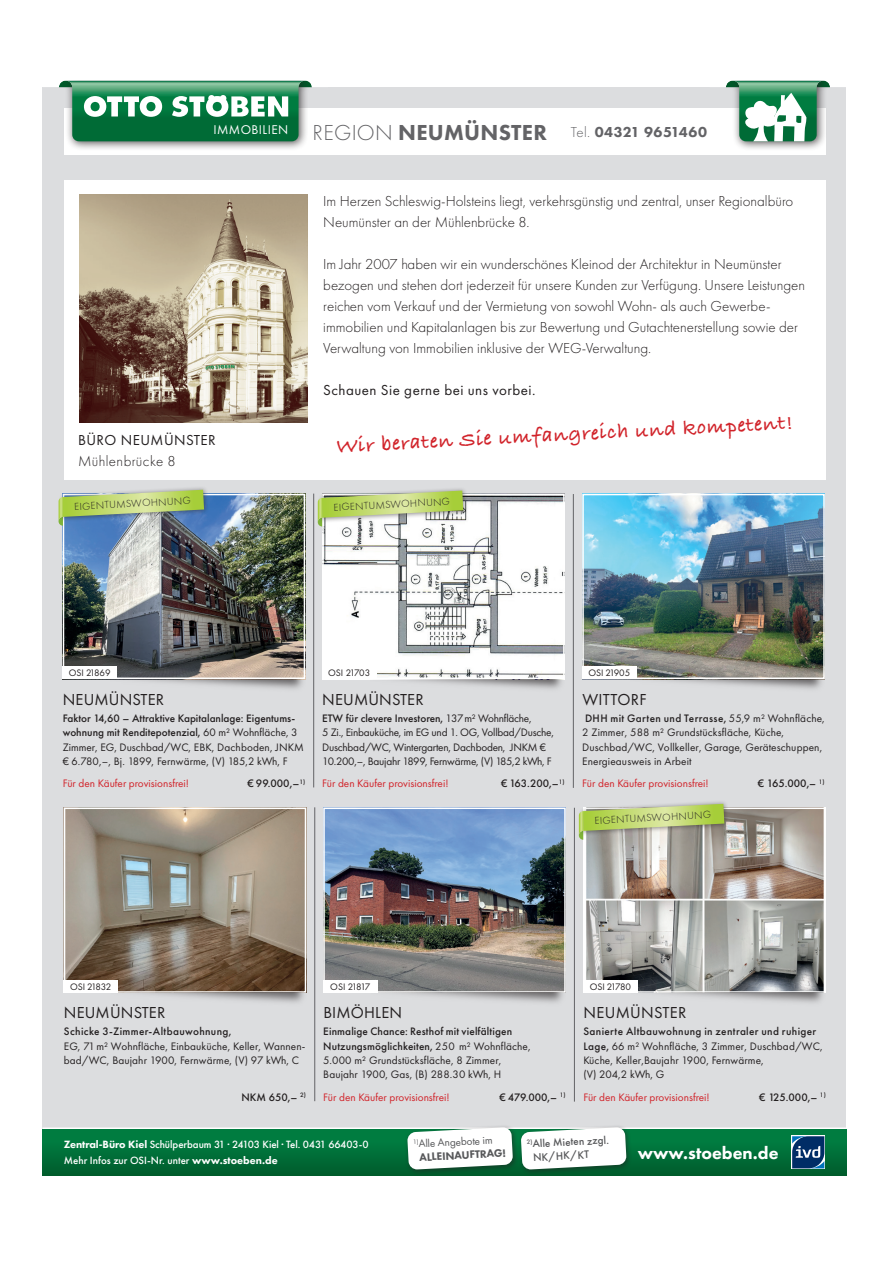
<style>
.page{position:relative;width:889px;height:1263px;background:#fff}
.page>*{position:absolute;margin:0;border:0;box-sizing:border-box;transform-origin:0 0}
.t1{font:700 21.45px "Bradley Hand ITCTT";color:#d1232a}
.t2{font:800 18px "Futura PT";color:#fff}
.t3{font:16.5px "Futura PT";letter-spacing:.01em;color:#231f20}
.t4{font:300 15px/21px "Futura PT";color:#231f20}
.t5{font:15px "Futura PT";letter-spacing:.03em;color:#231f20}
.t6{font:800 15px "Futura PT";letter-spacing:.03em;color:#636366}
.t7{font:300 15px "Futura PT";letter-spacing:.03em;color:#231f20}
.t8{font:13.2px "Futura PT";letter-spacing:.03em;color:#fff}
.t9{font:11.25px/14.2px "Futura PT";letter-spacing:.01em;color:#231f20}
.t10{font:11.25px/14.2px "Futura PT";letter-spacing:-.02em;color:#231f20}
.t11{font:11.25px "Futura PT";color:#d1232a}
.t12{font:500 11.25px "Futura PT";letter-spacing:.005em;color:#231f20}
.t13{font:11.25px/13.5px "Futura PT";color:#57585a}
.t14{font:500 11.25px "Futura PT";letter-spacing:.03em;color:#231f20}
.t15{font:500 11.25px/13.5px "Futura PT";color:#57585a}
.t16{font:500 10.95px/15.9px "Futura PT";letter-spacing:-.005em;color:#fff}
.t17{font:300 10.5px "Futura PT";color:#231f20}
.t18{font:9.75px "Futura PT";letter-spacing:-.01em;color:#231f20}
.t19{font:9.75px "Futura PT";letter-spacing:-.04em;color:#231f20}
.t20{font:9.75px "Futura PT";letter-spacing:-.12em;color:#231f20}
.t21{font:9.75px "Futura PT";letter-spacing:-.035em;color:#231f20}
.s1{font-weight:300;font-size:22.5px}
.s2{font-size:22.5px}
.s3{font-weight:300}
.s4{font-weight:500}
.s5{font-weight:800}
</style>
<div class="page">
<div style="left:43px;top:87px;width:803px;height:1089px;background:#dcdddf"></div>
<div style="left:64px;top:108px;width:761px;height:47px;background:#fff"></div>
<div style="left:64px;top:181px;width:761px;height:299px;background:#fff"></div>
<hr style="left:43px;top:1127px;width:803px;height:2px;background:#fff">
<img style="left:79px;top:194px;width:228px;height:228px">
<div style="left:43px;top:1129px;width:803px;height:47px;background:linear-gradient(to bottom,#008345,#005d2d)"></div>
<svg style="left:791px;top:1135px;width:34px;height:34px"></svg>
<svg style="left:792px;top:1136px;width:32px;height:32px"></svg>
<div style="left:518px;top:1124px;width:114px;height:51px;background:#231f20;opacity:.5"></div>
<svg style="left:521px;top:1127px;width:105px;height:43px;background:#e3ece7"></svg>
<div style="left:404px;top:1124px;width:115px;height:51px;background:#231f20;opacity:.5"></div>
<svg style="left:407px;top:1127px;width:106px;height:43px;background:#e1ebe6"></svg>
<hr style="left:314px;top:807px;width:1px;height:294px;background:#636366">
<hr style="left:313px;top:494px;width:1px;height:293px;background:#636366">
<hr style="left:574px;top:808px;width:1px;height:293px;background:#636366">
<hr style="left:573px;top:494px;width:1px;height:294px;background:#636366">
<img style="left:586px;top:810px;width:237px;height:180px">
<div style="left:583px;top:807px;width:243px;height:186px;border:2px solid #fff"></div>
<img style="left:661px;top:993px;width:162px;height:10px">
<div style="left:583px;top:980px;width:54px;height:13px;background:#fff"></div>
<img style="left:585px;top:497px;width:236px;height:179px">
<div style="left:582px;top:494px;width:242px;height:185px;border:2px solid #fff"></div>
<img style="left:630px;top:679px;width:194px;height:10px">
<div style="left:582px;top:666px;width:54px;height:13px;background:#fff"></div>
<img style="left:326px;top:810px;width:237px;height:180px">
<div style="left:323px;top:807px;width:243px;height:186px;border:2px solid #fff"></div>
<img style="left:401px;top:993px;width:162px;height:10px">
<div style="left:323px;top:980px;width:54px;height:13px;background:#fff"></div>
<img style="left:325px;top:497px;width:236px;height:179px">
<div style="left:322px;top:494px;width:242px;height:185px;border:2px solid #fff"></div>
<img style="left:370px;top:679px;width:194px;height:10px">
<div style="left:322px;top:666px;width:54px;height:13px;background:#fff"></div>
<img style="left:67px;top:810px;width:236px;height:180px">
<div style="left:64px;top:807px;width:242px;height:186px;border:2px solid #fff"></div>
<img style="left:142px;top:993px;width:162px;height:10px">
<div style="left:64px;top:980px;width:54px;height:13px;background:#fff"></div>
<img style="left:66px;top:497px;width:236px;height:179px">
<div style="left:63px;top:494px;width:242px;height:185px;border:2px solid #fff"></div>
<img style="left:111px;top:679px;width:194px;height:10px">
<div style="left:63px;top:666px;width:54px;height:13px;background:#fff"></div>
<div style="left:579px;top:800px;width:150px;height:36px;background:#231f20;opacity:.5"></div>
<svg style="left:579px;top:804px;width:145px;height:36px;background:#b7c484"></svg>
<div style="left:318px;top:486px;width:150px;height:37px;background:#231f20;opacity:.5"></div>
<svg style="left:318px;top:491px;width:145px;height:35px;background:#c6d595"></svg>
<div style="left:59px;top:486px;width:150px;height:36px;background:#231f20;opacity:.5"></div>
<svg style="left:59px;top:490px;width:145px;height:36px;background:#a0ba8a"></svg>
<div style="left:61px;top:74px;width:251px;height:77px;background:#231f20;opacity:.75"></div>
<svg style="left:59px;top:74px;width:253px;height:67px"></svg>
<div style="left:728px;top:74px;width:102px;height:77px;background:#231f20;opacity:.75"></div>
<svg style="left:726px;top:74px;width:104px;height:67px"></svg>
<p class="t8" style="left:213px;top:122px;width:76px">IMMOBILIEN</p>
<h3 class="t5" style="left:78px;top:431px;width:139px">BÜRO NEUMÜNSTER</h3>
<h3 class="t7" style="left:78px;top:452px;width:99px">Mühlenbrücke 8</h3>
<h3 class="t6" style="left:313px;top:122px;width:396px"><span class="s1">REGION</span> <span class="s2">NEUMÜNSTER</span> <span class="s3">Tel.</span> 04321 9651460</h3>
<h3 class="t4" style="left:323px;top:191px;width:471px">Im Herzen Schleswig-Holsteins liegt, verkehrsgünstig und zentral, unser Regionalbüro<br>Neumünster an der Mühlenbrücke 8.</h3>
<p class="t4" style="left:323px;top:254px;width:483px">Im Jahr 2007 haben wir ein wunderschönes Kleinod der Architektur in Neumünster bezogen und stehen dort jederzeit für unsere Kunden zur Verfügung. Unsere Leistungen reichen vom Verkauf und der Vermietung von sowohl Wohn- als auch Gewerbe&shy;immobilien und Kapitalanlagen bis zur Bewertung und Gutachtenerstellung sowie der Verwaltung von Immobilien inklusive der WEG-Verwaltung.</p>
<h3 class="t5" style="left:323px;top:382px;width:214px">Schauen Sie gerne bei uns vorbei.</h3>
<h1 class="t1" style="left:336px;top:430px;width:458px;rotate:-3deg">Wir beraten Sie umfangreich und kompetent!</h1>
<p class="t17" style="left:74px;top:501px;width:118px;rotate:-3deg">EIGENTUMSWOHNUNG</p>
<p class="t17" style="left:333px;top:501px;width:118px;rotate:-3deg">EIGENTUMSWOHNUNG</p>
<p class="t18" style="left:69px;top:667px;width:43px">OSI 21869</p>
<h3 class="t3" style="left:63px;top:689px;width:103px">NEUMÜNSTER</h3>
<p class="t9" style="left:63px;top:711px;width:243px"><span class="s4">Faktor 14,60 – Attraktive Kapitalanlage: Eigentums&shy;wohnung mit Renditepotenzial,</span> 60 m² Wohnfläche, 3<br>Zimmer, EG, Duschbad/WC, EBK, Dachboden, JNKM € 6.780,–, Bj. 1899, Fernwärme, (V) 185,2 kWh, F</p>
<p class="t11" style="left:63px;top:777px;width:128px">Für den Käufer provisionsfrei!</p>
<p class="t12" style="left:247px;top:777px;width:59px">€ 99.000,–<sup>1)</sup></p>
<p class="t18" style="left:328px;top:667px;width:44px">OSI 21703</p>
<h3 class="t3" style="left:322px;top:689px;width:103px">NEUMÜNSTER</h3>
<p class="t10" style="left:322px;top:711px;width:233px"><span class="s4">ETW für clevere Investoren,</span> 137m² Wohnfläche,<br>5 Zi., Einbauküche, im EG und 1. OG, Vollbad/Dusche, Duschbad/WC, Wintergarten, Dachboden, JNKM € 10.200,–, Baujahr 1899, Fernwärme, (V) 185,2 kWh, F</p>
<p class="t11" style="left:322px;top:777px;width:128px">Für den Käufer provisionsfrei!</p>
<p class="t12" style="left:501px;top:777px;width:65px">€ 163.200,–<sup>1)</sup></p>
<p class="t18" style="left:588px;top:667px;width:43px">OSI 21905</p>
<h3 class="t3" style="left:582px;top:689px;width:66px">WITTORF</h3>
<p class="t9" style="left:582px;top:711px;width:244px"><span class="s4">DHH mit Garten und Terrasse,</span> 55,9 m² Wohnfläche, 2 Zimmer, 588 m² Grundstücksfläche, Küche, Duschbad/WC, Vollkeller, Garage, Geräteschuppen, Energieausweis in Arbeit</p>
<p class="t11" style="left:582px;top:777px;width:128px">Für den Käufer provisionsfrei!</p>
<p class="t12" style="left:758px;top:777px;width:68px">€ 165.000,– <sup>1)</sup></p>
<p class="t17" style="left:594px;top:815px;width:118px;rotate:-3deg">EIGENTUMSWOHNUNG</p>
<p class="t21" style="left:70px;top:981px;width:43px">OSI 21832</p>
<h3 class="t3" style="left:64px;top:1003px;width:103px">NEUMÜNSTER</h3>
<p class="t14" style="left:64px;top:1025px;width:169px">Schicke 3-Zimmer-Altbauwohnung,</p>
<p class="t9" style="left:64px;top:1039px;width:243px">EG, 71m² Wohnfläche, Einbauküche, Keller, Wannen&shy;bad/WC, Baujahr 1900, Fernwärme, (V) 97 kWh, C</p>
<p class="t12" style="left:242px;top:1090px;width:66px">NKM 650,– <sup>2)</sup></p>
<p class="t20" style="left:330px;top:981px;width:42px">OSI 21817</p>
<h3 class="t3" style="left:323px;top:1003px;width:80px">BIMÖHLEN</h3>
<p class="t9" style="left:323px;top:1024px;width:209px"><span class="s4">Einmalige Chance: Resthof mit vielfältigen Nutzungsmöglichkeiten,</span> 250 m² Wohnfläche, 5.000 m² Grundstücksfläche, 8 Zimmer, Baujahr 1900, Gas, (B) 288.30 kWh, H</p>
<p class="t11" style="left:323px;top:1090px;width:128px">Für den Käufer provisionsfrei!</p>
<p class="t12" style="left:499px;top:1090px;width:68px">€ 479.000,– <sup>1)</sup></p>
<p class="t19" style="left:590px;top:981px;width:43px">OSI 21780</p>
<h3 class="t3" style="left:583px;top:1003px;width:104px">NEUMÜNSTER</h3>
<p class="t9" style="left:583px;top:1024px;width:241px"><span class="s4">Sanierte Altbauwohnung in zentraler und ruhiger Lage,</span> 66 m² Wohnfläche, 3 Zimmer, Duschbad/WC, Küche, Keller,Baujahr 1900, Fernwärme,<br>(V) 204,2 kWh, G</p>
<p class="t11" style="left:583px;top:1090px;width:128px">Für den Käufer provisionsfrei!</p>
<p class="t12" style="left:759px;top:1090px;width:68px">€ 125.000,– <sup>1)</sup></p>
<p class="t15" style="left:532px;top:1137px;width:78px;text-indent:-6px;rotate:-3deg"><sup>2)</sup>Alle Mieten zzgl.<br>NK/HK/KT</p>
<p class="t13" style="left:418px;top:1137px;width:88px;text-indent:-6px;rotate:-3deg"><sup>1)</sup>Alle Angebote im<br><span class="s5">ALLEINAUFTRAG!</span></p>
<p class="t16" style="left:64px;top:1137px;width:306px"><span class="s5">Zentral-Büro Kiel</span> Schülperbaum 31 · 24103 Kiel · Tel. 0431 66403-0<br>Mehr Infos zur OSI-Nr. unter <span class="s5">www.stoeben.de</span></p>
<h2 class="t2" style="left:638px;top:1142px;width:142px">www.stoeben.de</h2>
</div>
